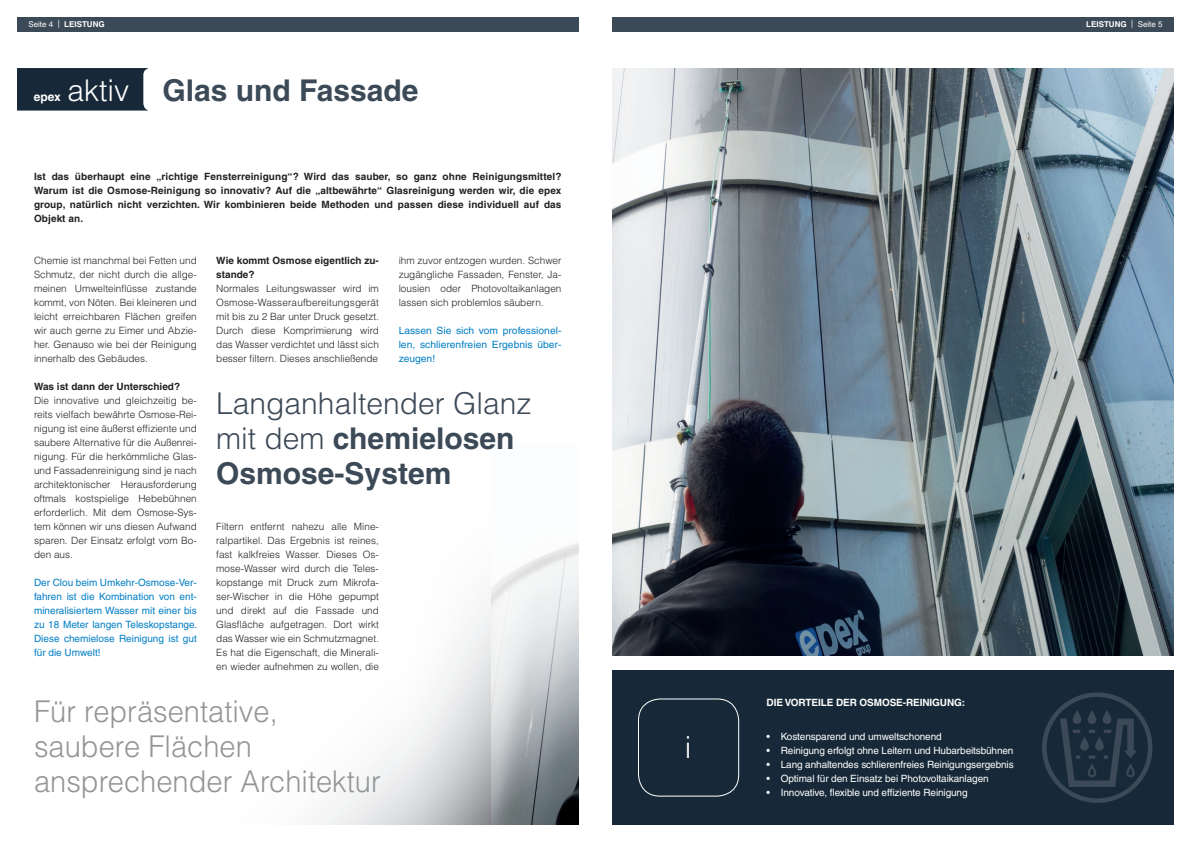
<style>
.page{position:relative;width:1191px;height:842px;background:#fff}
.page>*{position:absolute;margin:0;border:0;box-sizing:border-box;transform-origin:0 0}
.t1{font:300 30px/35px "Helvetica LT";color:#939598}
.t2{font:300 30px/35px "Helvetica LT";color:#3c4957}
.t3{font:700 30px "Helvetica LT";color:#3c4957}
.t4{font:300 30px "Frutiger LT";color:#fff}
.t5{font:700 12px "Helvetica LT";color:#fff}
.t6{font:300 10px/14px "Helvetica LT";color:#231f20;text-align:justify}
.t7{font:700 10px/14px "Helvetica LT";color:#231f20}
.t8{font:10px/14px "Helvetica LT";color:#007ec5;text-align:justify}
.t9{font:10px "Helvetica LT";letter-spacing:-.01em;color:#fff}
.t10{font:700 10px "Helvetica LT";letter-spacing:-.01em;color:#fff}
.t11{font:700 8px "Helvetica LT";color:#fff}
.s1{font-weight:400}
.s2{font-weight:300;color:#fff}
.s3{font-weight:700}
</style>
<div class="page">
<div style="left:17px;top:17px;width:561px;height:14px;background:#3c4957"></div>
<svg style="left:317px;top:750px;width:82px;height:75px"></svg>
<img style="left:399px;top:543px;width:179px;height:282px">
<div style="left:17px;top:68px;width:131px;height:43px;background:#172938"></div>
<div style="left:612px;top:17px;width:562px;height:14px;background:#3c4957"></div>
<div style="left:612px;top:670px;width:562px;height:155px;background:#172938"></div>
<img style="left:612px;top:68px;width:562px;height:588px">
<div style="left:638px;top:698px;width:101px;height:99px;border:1px solid #fff;border-radius:22px"></div>
<svg style="left:1044px;top:695px;width:106px;height:106px"></svg>
<img style="left:1060px;top:711px;width:75px;height:75px">
<div style="left:1042px;top:692px;width:110px;height:111px;border:4px solid #3c4957;border-radius:50%"></div>
<p class="t11" style="left:28px;top:21px;width:78px"><span class="s1">Seite 4 |</span> LEISTUNG</p>
<p class="t5" style="left:34px;top:93px;width:29px">epex</p>
<h1 class="t3" style="left:68px;top:79px;width:352px"><span class="s2">aktiv</span> Glas und Fassade</h1>
<p class="t7" style="left:34px;top:171px;width:529px;text-align:justify">Ist das überhaupt eine „richtige Fensterreinigung“? Wird das sauber, so ganz ohne Reinigungsmittel?<br>Warum ist die Osmose-Reinigung so innovativ? Auf die „altbewährte“ Glasreinigung werden wir, die epex group, natürlich nicht verzichten. Wir kombinieren beide Methoden und passen diese individuell auf das Objekt an.</p>
<p class="t6" style="left:399px;top:254px;width:164px">ihm zuvor entzogen wurden. Schwer zugängliche Fassaden, Fenster, Ja&shy;lousien oder Photovoltaikanlagen lassen sich problemlos säubern.</p>
<p class="t8" style="left:399px;top:325px;width:164px">Lassen Sie sich vom professionel&shy;len, schlierenfreien Ergebnis über&shy;zeugen!</p>
<h1 class="t2" style="left:216px;top:388px;width:317px">Langanhaltender Glanz mit dem <span class="s3">chemielosen<br>Osmose-System</span></h1>
<p class="t6" style="left:34px;top:254px;width:164px">Chemie ist manchmal bei Fetten und Schmutz, der nicht durch die allge&shy;meinen Umwelteinflüsse zustande kommt, von Nöten. Bei kleineren und leicht erreichbaren Flächen greifen wir auch gerne zu Eimer und Abzie&shy;her. Genauso wie bei der Reinigung innerhalb des Gebäudes.</p>
<p class="t7" style="left:34px;top:381px;width:148px">Was ist dann der Unterschied?</p>
<p class="t6" style="left:34px;top:394px;width:164px">Die innovative und gleichzeitig be&shy;reits vielfach bewährte Osmose-Rei&shy;nigung ist eine äußerst effiziente und saubere Alternative für die Außenrei&shy;nigung. Für die herkömmliche Glas&shy;und Fassadenreinigung sind je nach architektonischer Herausforderung oftmals kostspielige Hebebühnen erforderlich. Mit dem Osmose-Sys&shy;tem können wir uns diesen Aufwand sparen. Der Einsatz erfolgt vom Bo&shy;den aus.</p>
<p class="t8" style="left:34px;top:577px;width:165px">Der Clou beim Umkehr-Osmose-Ver&shy;fahren ist die Kombination von ent&shy;mineralisiertem Wasser mit einer bis zu 18 Meter langen Teleskopstange.<br>Diese chemielose Reinigung ist gut für die Umwelt!</p>
<p class="t7" style="left:216px;top:255px;width:164px">Wie kommt Osmose eigentlich zu&shy;stande?</p>
<p class="t6" style="left:216px;top:282px;width:164px">Normales Leitungswasser wird im Osmose-Wasseraufbereitungsgerät mit bis zu 2 Bar unter Druck gesetzt.<br>Durch diese Komprimierung wird das Wasser verdichtet und lässt sich besser filtern. Dieses anschließende</p>
<p class="t6" style="left:216px;top:520px;width:164px">Filtern entfernt nahezu alle Mine&shy;ralpartikel. Das Ergebnis ist reines, fast kalkfreies Wasser. Dieses Os&shy;mose-Wasser wird durch die Teles&shy;kopstange mit Druck zum Mikrofa&shy;ser-Wischer in die Höhe gepumpt und direkt auf die Fassade und Glasfläche aufgetragen. Dort wirkt das Wasser wie ein Schmutzmagnet.<br>Es hat die Eigenschaft, die Minerali&shy;en wieder aufnehmen zu wollen, die</p>
<h1 class="t1" style="left:34px;top:696px;width:348px">Für repräsentative, saubere Flächen ansprechender Architektur</h1>
<p class="t11" style="left:1086px;top:21px;width:78px">LEISTUNG <span class="s1">| Seite 5</span></p>
<h1 class="t4" style="left:685px;top:731px;width:8px">i</h1>
<p class="t10" style="left:766px;top:699px;width:200px">DIE VORTEILE DER OSMOSE-REINIGUNG:</p>
<p class="t9" style="left:766px;top:733px;width:177px">• Kostensparend und umweltschonend</p>
<p class="t9" style="left:766px;top:747px;width:248px">• Reinigung erfolgt ohne Leitern und Hubarbeitsbühnen</p>
<p class="t9" style="left:766px;top:761px;width:249px">• Lang anhaltendes schlierenfreies Reinigungsergebnis</p>
<p class="t9" style="left:766px;top:775px;width:224px">• Optimal für den Einsatz bei Photovoltaikanlagen</p>
<p class="t9" style="left:766px;top:789px;width:202px">• Innovative, flexible und effiziente Reinigung</p>
</div>
